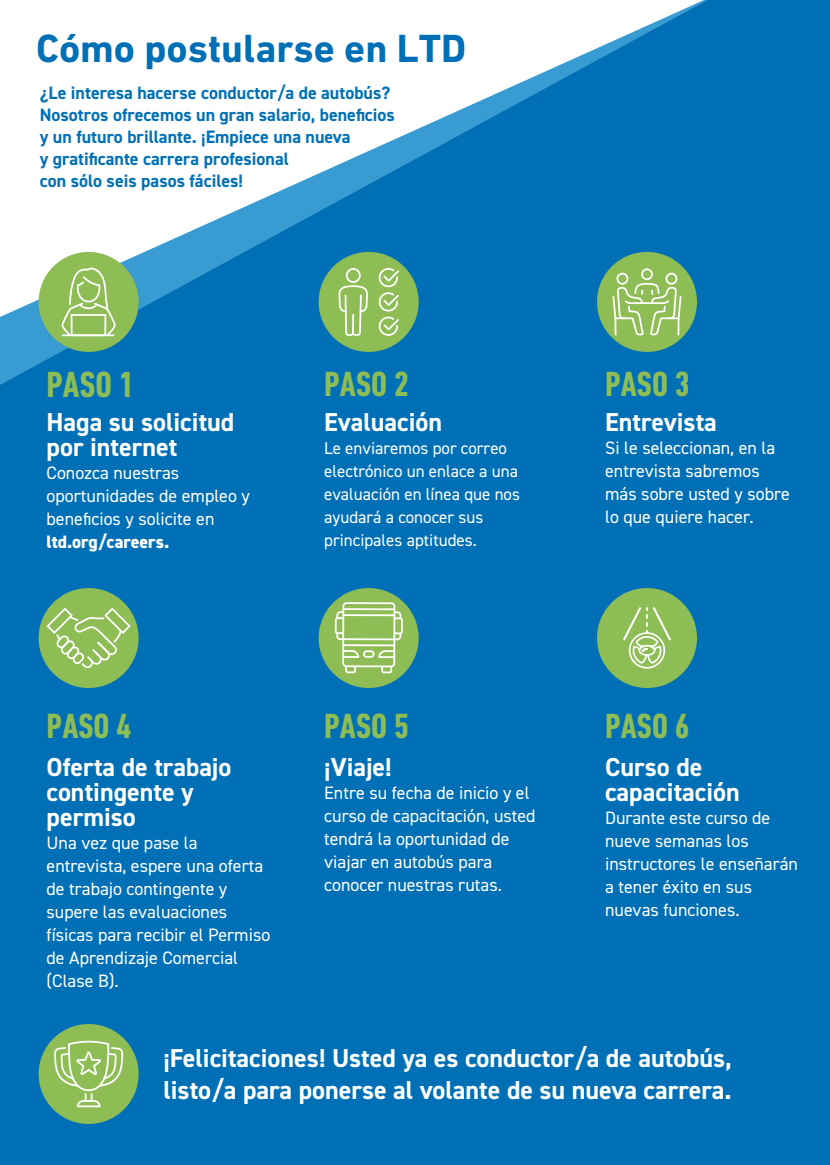
<style>
.page{position:relative;width:830px;height:1165px;background:#0070b6}
.page>*{position:absolute;margin:0;border:0;box-sizing:border-box;transform-origin:0 0}
.t1{font:700 40px "DIN Next LT Pro";color:#0070b6}
.t2{font:700 condensed 37px "DIN Next LT Pro";color:#8ebd55}
.t3{font:700 condensed 35.6px "DIN Next LT Pro";color:#8ebd55}
.t4{font:700 26px/25px "DIN2014";color:#fff}
.t5{font:18px/23px "DIN2014";color:#fff}
.t6{font:700 18px/22px "DIN2014";color:#0070b6}
.t7{font:800 18px "DIN2014";color:#fff}
.t8{font:17px/23px "DIN2014";color:#fff}
</style>
<div class="page">
<svg style="left:0;top:0;width:708px;height:385px"></svg>
<div style="left:39px;top:1024px;width:100px;height:100px;background:#8ebd55;border-radius:50%"></div>
<svg style="left:54px;top:1041px;width:69px;height:66px"></svg>
<div style="left:39px;top:252px;width:100px;height:100px;background:#8ebd55;border-radius:50%"></div>
<svg style="left:61px;top:268px;width:55px;height:68px"></svg>
<div style="left:597px;top:252px;width:100px;height:100px;background:#8ebd55;border-radius:50%"></div>
<svg style="left:613px;top:268px;width:69px;height:67px"></svg>
<div style="left:319px;top:252px;width:100px;height:100px;background:#8ebd55;border-radius:50%"></div>
<svg style="left:338px;top:268px;width:30px;height:68px"></svg>
<svg style="left:378px;top:268px;width:21px;height:68px"></svg>
<div style="left:39px;top:588px;width:100px;height:100px;background:#8ebd55;border-radius:50%"></div>
<svg style="left:47px;top:608px;width:84px;height:60px"></svg>
<div style="left:318px;top:588px;width:101px;height:100px;background:#8ebd55;border-radius:50%"></div>
<svg style="left:335px;top:602px;width:68px;height:71px"></svg>
<div style="left:597px;top:588px;width:100px;height:100px;background:#8ebd55;border-radius:50%"></div>
<svg style="left:623px;top:607px;width:48px;height:62px"></svg>
<h1 class="t1" style="left:36px;top:25px;width:432px">Cómo postularse en LTD</h1>
<p class="t6" style="left:40px;top:82px;width:357px">¿Le interesa hacerse conductor/a de autobús?<br>Nosotros ofrecemos un gran salario, beneficios y un futuro brillante. ¡Empiece una nueva<br>y gratificante carrera profesional<br>con sólo seis pasos fáciles!</p>
<h3 class="t3" style="left:324px;top:364px;width:86px">PASO 2</h3>
<h3 class="t4" style="left:324px;top:409px;width:120px">Evaluación</h3>
<p class="t8" style="left:324px;top:437px;width:197px">Le enviaremos por correo electrónico un enlace a una evaluación en línea que nos ayudará a conocer sus principales aptitudes.</p>
<h2 class="t2" style="left:47px;top:364px;width:89px">PASO 1</h2>
<h3 class="t3" style="left:605px;top:364px;width:86px">PASO 3</h3>
<h3 class="t4" style="left:47px;top:409px;width:189px">Haga su solicitud por internet</h3>
<p class="t5" style="left:47px;top:461px;width:205px">Conozca nuestras oportunidades de empleo y beneficios y solicite en</p>
<p class="t7" style="left:47px;top:530px;width:124px">ltd.org/careers.</p>
<h3 class="t4" style="left:605px;top:409px;width:113px">Entrevista</h3>
<p class="t5" style="left:605px;top:436px;width:186px">Si le seleccionan, en la entrevista sabremos más sobre usted y sobre lo que quiere hacer.</p>
<h3 class="t3" style="left:47px;top:706px;width:86px">PASO 4</h3>
<h3 class="t4" style="left:47px;top:754px;width:186px">Oferta de trabajo contingente y permiso</h3>
<p class="t5" style="left:47px;top:831px;width:225px">Una vez que pase la entrevista, espere una oferta de trabajo contingente y supere las evaluaciones físicas para recibir el Permiso de Aprendizaje Comercial (Clase B).</p>
<h3 class="t3" style="left:324px;top:706px;width:86px">PASO 5</h3>
<h3 class="t4" style="left:324px;top:754px;width:69px">¡Viaje!</h3>
<p class="t5" style="left:324px;top:781px;width:213px">Entre su fecha de inicio y el curso de capacitación, usted tendrá la oportunidad de viajar en autobús para conocer nuestras rutas.</p>
<h3 class="t3" style="left:605px;top:706px;width:86px">PASO 6</h3>
<h3 class="t4" style="left:605px;top:754px;width:136px">Curso de capacitación</h3>
<p class="t5" style="left:605px;top:806px;width:194px">Durante este curso de nueve semanas los instructores le enseñarán a tener éxito en sus nuevas funciones.</p>
<h3 class="t4" style="left:163px;top:1042px;width:570px;line-height:32px">¡Felicitaciones! Usted ya es conductor/a de autobús, listo/a para ponerse al volante de su nueva carrera.</h3>
</div>
